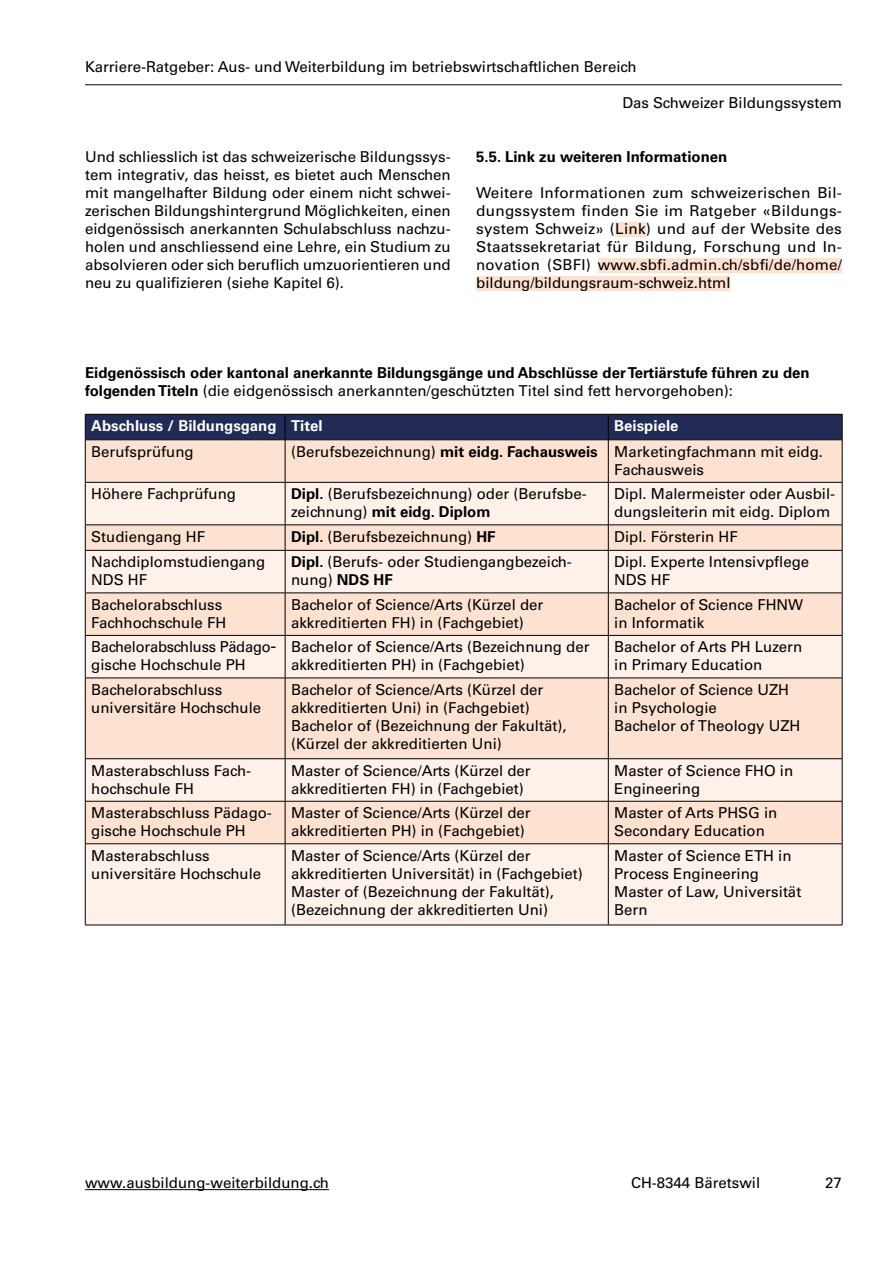
<style>
.page{position:relative;width:893px;height:1263px;background:#fff}
.page>*{position:absolute;margin:0;border:0;box-sizing:border-box;transform-origin:0 0}
.t1{font:15px/18px "Univers LT Pro 55 Roman";color:#000}
.t2{font:700 15px "Univers LT Pro 65";color:#000}
.t3{font:700 15px "Univers LT Pro 65";color:#fff}
.s1{font-family:"Univers LT Pro 65";font-weight:700}
.s2{font-family:"Univers LT Pro 55 Roman";font-weight:400}
</style>
<div class="page">
<hr style="left:85px;top:84px;width:757px;height:1px;background:#000">
<hr style="left:85px;top:1189px;width:244px;height:1px;background:#000">
<div style="left:615px;top:222px;width:31px;height:15px;background:#fde2d2"></div>
<div style="left:598px;top:258px;width:244px;height:15px;background:#fde2d2"></div>
<div style="left:476px;top:276px;width:254px;height:15px;background:#fde2d2"></div>
<div style="left:86px;top:440px;width:756px;height:42px;background:#fde2d2"></div>
<svg style="left:86px;top:483px;width:756px;height:442px;background:#fbe8dd"></svg>
<hr style="left:85px;top:844px;width:1px;height:81px;background:#000">
<hr style="left:85px;top:925px;width:200px;height:1px;background:#000">
<hr style="left:285px;top:440px;width:1px;height:42px;background:#000">
<hr style="left:285px;top:482px;width:1px;height:43px;background:#000">
<svg style="left:285px;top:526px;width:1px;height:24px"></svg>
<hr style="left:285px;top:551px;width:1px;height:42px;background:#000">
<hr style="left:285px;top:593px;width:1px;height:42px;background:#000">
<hr style="left:285px;top:636px;width:1px;height:42px;background:#000">
<hr style="left:285px;top:678px;width:1px;height:80px;background:#000">
<hr style="left:285px;top:759px;width:1px;height:42px;background:#000">
<hr style="left:285px;top:801px;width:1px;height:42px;background:#000">
<hr style="left:285px;top:844px;width:1px;height:81px;background:#000">
<hr style="left:285px;top:925px;width:323px;height:1px;background:#000">
<div style="left:85px;top:414px;width:758px;height:26px;background:#222b55"></div>
<hr style="left:608px;top:440px;width:1px;height:42px;background:#000">
<hr style="left:608px;top:482px;width:1px;height:43px;background:#000">
<svg style="left:608px;top:526px;width:1px;height:24px"></svg>
<hr style="left:608px;top:551px;width:1px;height:42px;background:#000">
<hr style="left:608px;top:593px;width:1px;height:42px;background:#000">
<hr style="left:608px;top:636px;width:1px;height:42px;background:#000">
<hr style="left:608px;top:678px;width:1px;height:80px;background:#000">
<hr style="left:608px;top:759px;width:1px;height:42px;background:#000">
<hr style="left:608px;top:801px;width:1px;height:42px;background:#000">
<hr style="left:608px;top:844px;width:1px;height:81px;background:#000">
<hr style="left:842px;top:844px;width:1px;height:81px;background:#000">
<hr style="left:608px;top:925px;width:234px;height:1px;background:#000">
<hr style="left:85px;top:439px;width:200px;height:1px;background:#000">
<hr style="left:85px;top:440px;width:1px;height:42px;background:#000">
<hr style="left:285px;top:439px;width:323px;height:1px;background:#000">
<hr style="left:608px;top:439px;width:234px;height:1px;background:#000">
<hr style="left:842px;top:440px;width:1px;height:42px;background:#000">
<hr style="left:85px;top:482px;width:200px;height:1px;background:#000">
<hr style="left:85px;top:482px;width:1px;height:43px;background:#000">
<hr style="left:285px;top:482px;width:323px;height:1px;background:#000">
<hr style="left:608px;top:482px;width:234px;height:1px;background:#000">
<hr style="left:842px;top:482px;width:1px;height:43px;background:#000">
<hr style="left:85px;top:525px;width:200px;height:1px;background:#000">
<svg style="left:85px;top:525px;width:1px;height:25px"></svg>
<hr style="left:285px;top:525px;width:323px;height:1px;background:#000">
<hr style="left:608px;top:525px;width:234px;height:1px;background:#000">
<svg style="left:842px;top:525px;width:1px;height:25px"></svg>
<hr style="left:85px;top:550px;width:200px;height:1px;background:#000">
<hr style="left:85px;top:551px;width:1px;height:42px;background:#000">
<hr style="left:285px;top:550px;width:323px;height:1px;background:#000">
<hr style="left:608px;top:550px;width:234px;height:1px;background:#000">
<hr style="left:842px;top:551px;width:1px;height:42px;background:#000">
<hr style="left:85px;top:593px;width:200px;height:1px;background:#000">
<hr style="left:85px;top:593px;width:1px;height:42px;background:#000">
<hr style="left:285px;top:593px;width:323px;height:1px;background:#000">
<hr style="left:608px;top:593px;width:234px;height:1px;background:#000">
<hr style="left:842px;top:593px;width:1px;height:42px;background:#000">
<hr style="left:85px;top:635px;width:200px;height:1px;background:#000">
<hr style="left:85px;top:636px;width:1px;height:42px;background:#000">
<hr style="left:285px;top:635px;width:323px;height:1px;background:#000">
<hr style="left:608px;top:635px;width:234px;height:1px;background:#000">
<hr style="left:842px;top:636px;width:1px;height:42px;background:#000">
<hr style="left:85px;top:678px;width:200px;height:1px;background:#000">
<hr style="left:85px;top:678px;width:1px;height:80px;background:#000">
<hr style="left:285px;top:678px;width:323px;height:1px;background:#000">
<hr style="left:608px;top:678px;width:234px;height:1px;background:#000">
<hr style="left:842px;top:678px;width:1px;height:80px;background:#000">
<hr style="left:85px;top:758px;width:200px;height:1px;background:#000">
<hr style="left:85px;top:759px;width:1px;height:42px;background:#000">
<hr style="left:285px;top:758px;width:323px;height:1px;background:#000">
<hr style="left:608px;top:758px;width:234px;height:1px;background:#000">
<hr style="left:842px;top:759px;width:1px;height:42px;background:#000">
<hr style="left:85px;top:801px;width:200px;height:1px;background:#000">
<hr style="left:85px;top:801px;width:1px;height:42px;background:#000">
<hr style="left:285px;top:801px;width:323px;height:1px;background:#000">
<hr style="left:608px;top:801px;width:234px;height:1px;background:#000">
<hr style="left:842px;top:801px;width:1px;height:42px;background:#000">
<hr style="left:85px;top:843px;width:200px;height:1px;background:#000">
<hr style="left:285px;top:843px;width:323px;height:1px;background:#000">
<hr style="left:608px;top:843px;width:234px;height:1px;background:#000">
<p class="t1" style="left:85px;top:57px;width:553px">Karriere-Ratgeber: Aus- und Weiterbildung im betriebswirtschaftlichen Bereich</p>
<p class="t1" style="left:622px;top:93px;width:221px">Das Schweizer Bildungssystem</p>
<p class="t1" style="left:85px;top:147px;width:367px;text-align:justify">Und schliesslich ist das schweizerische Bildungssys&shy;tem integrativ, das heisst, es bietet auch Menschen mit mangelhafter Bildung oder einem nicht schwei&shy;zerischen Bildungshintergrund Möglichkeiten, einen eidgenössisch anerkannten Schulabschluss nachzu&shy;holen und anschliessend eine Lehre, ein Studium zu absolvieren oder sich beruflich umzuorientieren und neu zu qualifizieren (siehe Kapitel 6).</p>
<p class="t2" style="left:476px;top:146px;width:253px">5.5. Link zu weiteren Informationen</p>
<p class="t1" style="left:476px;top:183px;width:367px;text-align:justify">Weitere Informationen zum schweizerischen Bil&shy;dungssystem finden Sie im Ratgeber «Bildungs&shy;system Schweiz» (Link) und auf der Website des Staatssekretariat für Bildung, Forschung und In&shy;novation (SBFI) www.sbfi.admin.ch/sbfi/de/home/ bildung/bildungsraum-schweiz.html</p>
<p class="t2" style="left:85px;top:362px;width:726px">Eidgenössisch oder kantonal anerkannte Bildungsgänge und Abschlüsse der Tertiärstufe führen zu den</p>
<p class="t1" style="left:85px;top:381px;width:650px"><span class="s1">folgenden Titeln</span> (die eidgenössisch anerkannten/geschützten Titel sind fett hervorgehoben):</p>
<p class="t3" style="left:91px;top:415px;width:233px">Abschluss / Bildungsgang Titel</p>
<p class="t3" style="left:614px;top:415px;width:66px">Beispiele</p>
<p class="t1" style="left:91px;top:442px;width:104px">Berufsprüfung</p>
<p class="t1" style="left:614px;top:442px;width:210px;text-indent:-323px">(Berufsbezeichnung) <span class="s1">mit eidg. Fachausweis</span> Marketingfachmann mit eidg.<br>Fachausweis</p>
<p class="t1" style="left:91px;top:484px;width:146px">Höhere Fachprüfung</p>
<p class="t1" style="left:291px;top:484px;width:297px"><span class="s1">Dipl.</span> (Berufsbezeichnung) oder (Berufsbe-</p>
<p class="t2" style="left:291px;top:501px;width:201px"><span class="s2">zeichnung)</span> mit eidg. Diplom</p>
<p class="t1" style="left:614px;top:484px;width:222px">Dipl. Malermeister oder Ausbil&shy;dungsleiterin mit eidg. Diplom</p>
<p class="t1" style="left:91px;top:527px;width:115px">Studiengang HF</p>
<p class="t1" style="left:291px;top:527px;width:206px"><span class="s1">Dipl.</span> (Berufsbezeichnung) <span class="s1">HF</span></p>
<p class="t1" style="left:614px;top:527px;width:125px">Dipl. Försterin HF</p>
<p class="t1" style="left:91px;top:552px;width:175px">Nachdiplomstudiengang<br>NDS HF</p>
<p class="t1" style="left:291px;top:552px;width:282px"><span class="s1">Dipl.</span> (Berufs- oder Studiengangbezeich&shy;nung) <span class="s1">NDS HF</span></p>
<p class="t1" style="left:614px;top:552px;width:196px">Dipl. Experte Intensivpflege<br>NDS HF</p>
<p class="t1" style="left:91px;top:595px;width:136px">Bachelorabschluss<br>Fachhochschule FH</p>
<p class="t1" style="left:291px;top:595px;width:254px">Bachelor of Science/Arts (Kürzel der akkreditierten FH) in (Fachgebiet)</p>
<p class="t1" style="left:614px;top:595px;width:190px">Bachelor of Science FHNW in Informatik</p>
<p class="t1" style="left:91px;top:637px;width:185px">Bachelorabschluss Pädago&shy;gische Hochschule PH</p>
<p class="t1" style="left:291px;top:637px;width:300px">Bachelor of Science/Arts (Bezeichnung der akkreditierten PH) in (Fachgebiet)</p>
<p class="t1" style="left:614px;top:637px;width:189px">Bachelor of Arts PH Luzern in Primary Education</p>
<p class="t1" style="left:91px;top:680px;width:171px">Bachelorabschluss universitäre Hochschule</p>
<p class="t1" style="left:291px;top:680px;width:277px">Bachelor of Science/Arts (Kürzel der akkreditierten Uni) in (Fachgebiet)<br>Bachelor of (Bezeichnung der Fakultät), (Kürzel der akkreditierten Uni)</p>
<p class="t1" style="left:614px;top:680px;width:188px">Bachelor of Science UZH in Psychologie<br>Bachelor of Theology UZH</p>
<p class="t1" style="left:91px;top:761px;width:161px">Masterabschluss Fach&shy;hochschule FH</p>
<p class="t1" style="left:291px;top:761px;width:241px">Master of Science/Arts (Kürzel der akkreditierten FH) in (Fachgebiet)</p>
<p class="t1" style="left:614px;top:761px;width:180px">Master of Science FHO in<br>Engineering</p>
<p class="t1" style="left:91px;top:803px;width:182px">Masterabschluss Pädago&shy;gische Hochschule PH</p>
<p class="t1" style="left:291px;top:803px;width:241px">Master of Science/Arts (Kürzel der akkreditierten PH) in (Fachgebiet)</p>
<p class="t1" style="left:614px;top:803px;width:165px">Master of Arts PHSG in<br>Secondary Education</p>
<p class="t1" style="left:91px;top:846px;width:171px">Masterabschluss universitäre Hochschule</p>
<p class="t1" style="left:291px;top:846px;width:293px">Master of Science/Arts (Kürzel der akkreditierten Universität) in (Fachgebiet)<br>Master of (Bezeichnung der Fakultät), (Bezeichnung der akkreditierten Uni)</p>
<p class="t1" style="left:614px;top:846px;width:189px">Master of Science ETH in<br>Process Engineering<br>Master of Law, Universität<br>Bern</p>
<p class="t1" style="left:85px;top:1173px;width:245px">www.ausbildung-weiterbildung.ch</p>
<p class="t1" style="left:631px;top:1173px;width:131px">CH-8344 Bäretswil</p>
<p class="t1" style="left:825px;top:1173px;width:18px">27</p>
</div>
